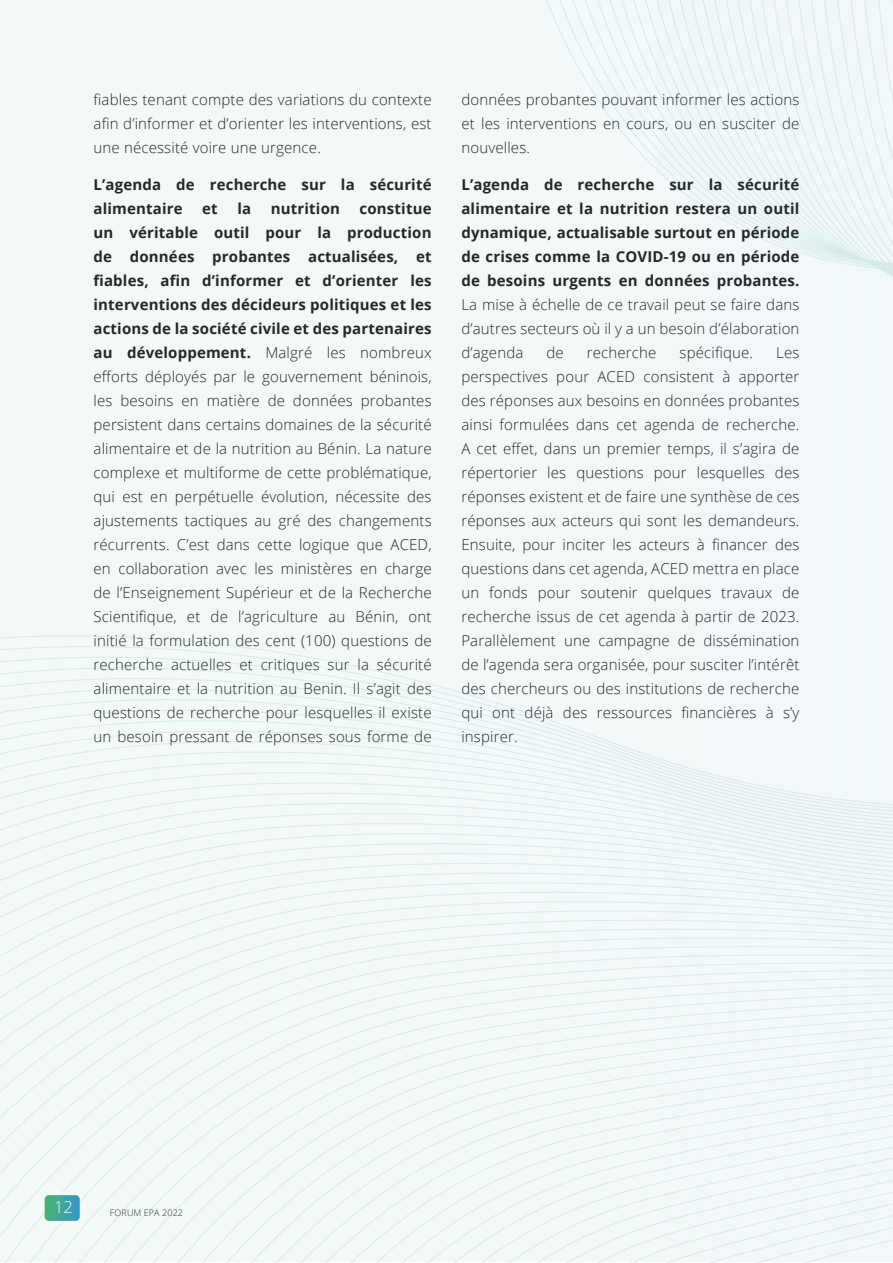
<style>
.page{position:relative;width:893px;height:1263px;background:#f2f9f7}
.page>*{position:absolute;margin:0;border:0;box-sizing:border-box;transform-origin:0 0}
.t1{font:300 16.5px "Open Sans";color:#fff}
.t2{font:300 15px/24px "Open Sans";letter-spacing:.01em;color:#231f20;text-align:justify}
.t3{font:700 15px/24px "Open Sans";letter-spacing:.01em;color:#231f20}
.t4{font:300 9px "Open Sans";letter-spacing:.01em;color:#262b2d}
.s1{font-weight:700}
.s2{font-weight:300}
</style>
<div class="page">
<p class="t2" style="left:94px;top:87px;width:340px">fiables tenant compte des variations du contexte afin d’informer et d’orienter les interventions, est une nécessité voire une urgence.</p>
<p class="t3" style="left:94px;top:172px;width:340px">L’agenda de recherche sur la sécurité alimentaire</p>
<p class="t2" style="left:94px;top:196px;width:340px;text-indent:266px"><span class="s1">constitue un véritable outil pour la production de données probantes actualisées, et fiables, afin d’informer et d’orienter les interventions des décideurs politiques et les actions de la société civile et des partenaires au développement.</span> Malgré les nombreux efforts déployés par le gouvernement béninois, les besoins en matière de données probantes persistent dans certains domaines de la sécurité alimentaire et de la nutrition au Bénin. La nature complexe et multiforme de cette problématique, qui est en perpétuelle évolution, nécessite des ajustements tactiques au gré des changements récurrents. C’est dans cette logique que ACED, en collaboration avec les ministères en charge de l’Enseignement Supérieur et de la Recherche Scientifique, et de l’agriculture au Bénin, ont initié la formulation des cent (100) questions de recherche actuelles et critiques sur la sécurité alimentaire et la nutrition au Benin. Il s’agit des questions de recherche pour lesquelles il existe un besoin pressant de réponses sous forme de</p>
<p class="t3" style="left:202px;top:196px;width:17px">et</p>
<p class="t3" style="left:237px;top:196px;width:15px">la</p>
<p class="t3" style="left:271px;top:196px;width:71px">nutrition</p>
<p class="t2" style="left:461px;top:87px;width:340px">données probantes pouvant informer les actions et les interventions en cours, ou en susciter de nouvelles.</p>
<p class="t3" style="left:461px;top:172px;width:340px;text-align:justify">L’agenda de recherche sur la sécurité alimentaire et la nutrition restera un outil dynamique, actualisable surtout en période de crises comme la COVID-19 ou en période de besoins urgents en données probantes.<br><span class="s2">La mise à échelle de ce travail peut se faire dans d’autres secteurs où il y a un besoin d’élaboration d’agenda</span></p>
<p class="t2" style="left:546px;top:340px;width:19px">de</p>
<p class="t2" style="left:587px;top:340px;width:71px">recherche</p>
<p class="t2" style="left:679px;top:340px;width:75px">spécifique.</p>
<p class="t2" style="left:461px;top:340px;width:340px;text-indent:315px">Les perspectives pour ACED consistent à apporter des réponses aux besoins en données probantes ainsi formulées dans cet agenda de recherche.<br>A cet effet, dans un premier temps, il s’agira de répertorier les questions pour lesquelles des réponses existent et de faire une synthèse de ces réponses aux acteurs qui sont les demandeurs.<br>Ensuite, pour inciter les acteurs à financer des questions dans cet agenda, ACED mettra en place un fonds pour soutenir quelques travaux de recherche issus de cet agenda à partir de 2023.<br>Parallèlement une campagne de dissémination de l’agenda sera organisée, pour susciter l’intérêt des chercheurs ou des institutions de recherche qui ont déjà des ressources financières à s’y inspirer.</p>
<p class="t1" style="left:54px;top:1195px;width:21px">12</p>
<p class="t4" style="left:110px;top:1206px;width:75px">FORUM EPA 2022</p>
</div>
